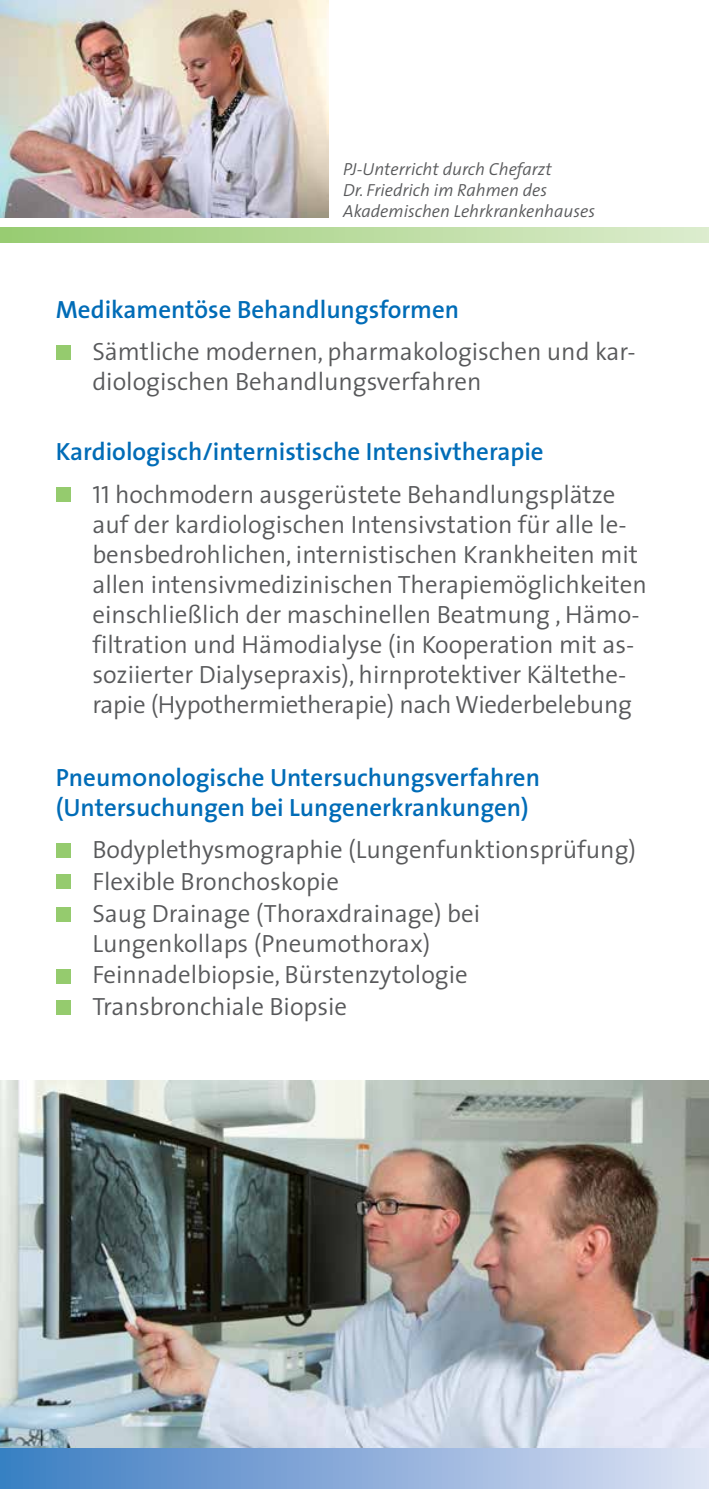
<style>
.page{position:relative;width:709px;height:1489px;background:#fff}
.page>*{position:absolute;margin:0;border:0;box-sizing:border-box;transform-origin:0 0}
.t1{font:300 25px/30px "The Sans";color:#58595b}
.t2{font:600 25px/30px "The Sans";color:#006cb7}
.t3{font:italic 300 17.5px/21px "The Sans";color:#58595b}
.s1{font-family:"The Sans Semi Light Caps";font-weight:400;color:#58595b}
.s2{font-weight:300;color:#58595b}
</style>
<div class="page">
<img style="left:0;top:1080px;width:708px;height:368px">
<div style="left:0;top:1448px;width:709px;height:40px;background:linear-gradient(to right,#3a7cc2,#dee1f3)"></div>
<svg style="left:0;top:227px;width:709px;height:15px;background:#b9db9f"></svg>
<div style="left:57px;top:345px;width:14px;height:14px;background:#95cb6e"></div>
<div style="left:57px;top:487px;width:14px;height:15px;background:#95cb6e"></div>
<div style="left:57px;top:843px;width:14px;height:14px;background:#95cb6e"></div>
<div style="left:57px;top:874px;width:14px;height:14px;background:#95cb6e"></div>
<div style="left:57px;top:907px;width:14px;height:14px;background:#95cb6e"></div>
<div style="left:57px;top:968px;width:14px;height:15px;background:#95cb6e"></div>
<div style="left:57px;top:1000px;width:14px;height:14px;background:#95cb6e"></div>
<img style="left:0;top:0;width:329px;height:218px">
<p class="t3" style="left:343px;top:160px;width:253px">PJ-Unterricht durch Chefarzt<br>Dr. Friedrich im Rahmen des<br>Akademischen Lehrkrankenhauses</p>
<p class="t2" style="left:56px;top:297px;width:405px">Medikamentöse Behandlungsformen</p>
<p class="t1" style="left:92px;top:340px;width:545px">Sämtliche modernen, pharmakologischen und kar&shy;diologischen Behandlungsverfahren</p>
<p class="t2" style="left:92px;top:433px;width:524px;line-height:42.5px;text-indent:-37px">Kardiologisch/internistische Intensivtherapie<br><span class="s1">11</span> <span class="s2">hochmodern ausgerüstete Behandlungsplätze</span></p>
<p class="t1" style="left:92px;top:512px;width:556px">auf der kardiologischen Intensivstation für alle le&shy;bensbedrohlichen, internistischen Krankheiten mit allen intensivmedizinischen Therapiemöglichkeiten einschließlich der maschinellen Beatmung , Hämo&shy;filtration und Hämodialyse (in Kooperation mit as&shy;soziierter Dialysepraxis), hirnprotektiver Kältethe&shy;rapie (Hypothermietherapie) nach Wiederbelebung</p>
<p class="t2" style="left:56px;top:764px;width:486px">Pneum0nologische Untersuchungsverfahren (Untersuchungen bei Lungenerkrankungen)</p>
<p class="t1" style="left:92px;top:837px;width:545px;line-height:31.2px">Bodyplethysmographie (Lungenfunktionsprüfung)<br>Flexible Bronchoskopie<br>Saug Drainage (Thoraxdrainage) bei Lungenkollaps (Pneumothorax)<br>Feinnadelbiopsie, Bürstenzytologie Transbronchiale Biopsie</p>
</div>
